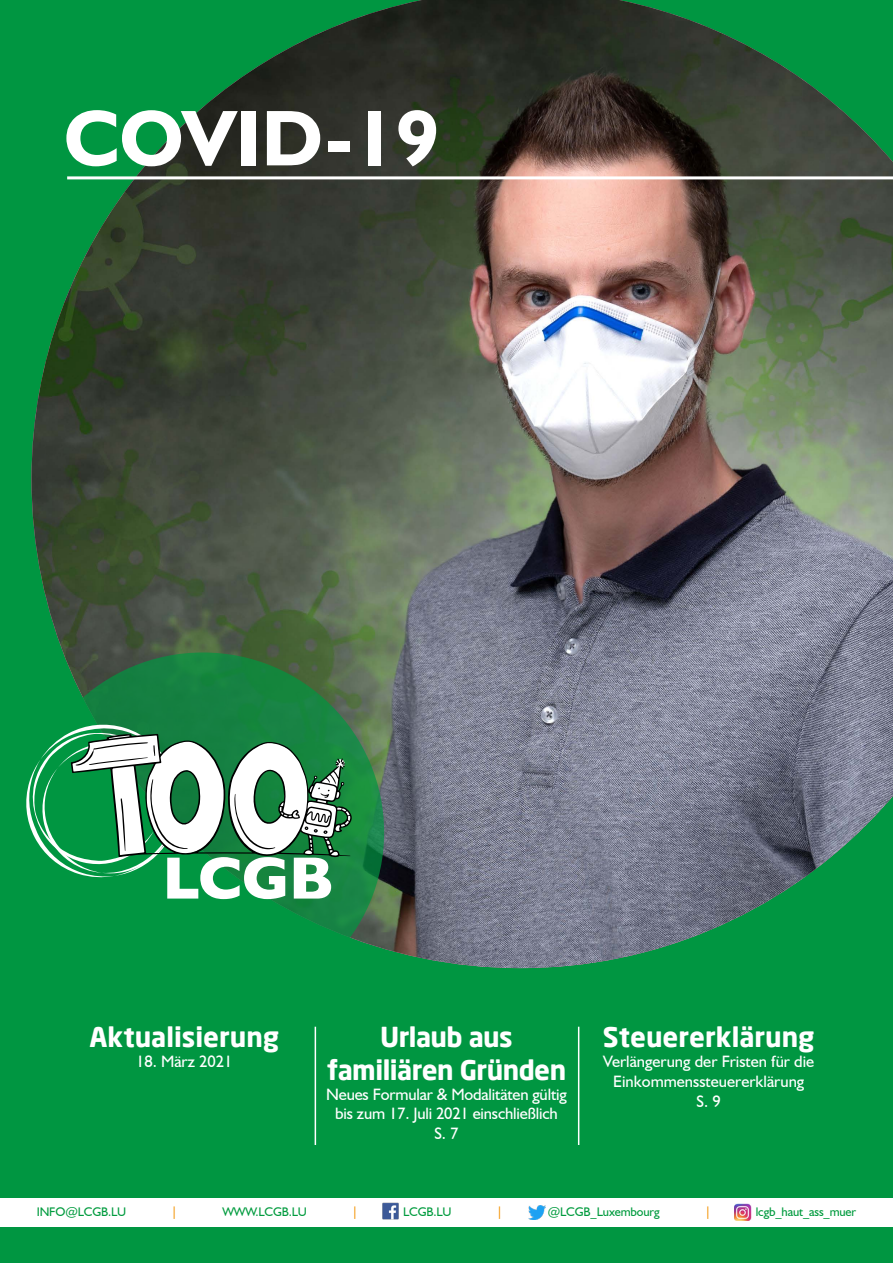
<style>
.page{position:relative;width:893px;height:1263px;background:#009641}
.page>*{position:absolute;margin:0;border:0;box-sizing:border-box;transform-origin:0 0}
.t1{font:700 79.5px "Humanist 521 BT";color:#fff}
.t2{font:700 27px "Neo Sans";color:#fff}
.t3{font:700 27px/32.4px "Neo Sans";letter-spacing:-.02em;color:#fff;text-align:center}
.t4{font:16.5px/19.8px "Humanist 521 BT";letter-spacing:-.005em;color:#fff;text-align:center}
.t5{font:12.45px "Humanist 521 BT";letter-spacing:-.01em;color:#009b3e}
.t6{font:12.45px "Humanist 521 BT";color:#f39200}
.t7{font:12px "Humanist 521 BT";color:#009b3e}
.s1{font-weight:700;font-size:13.5px;color:#f39200}
</style>
<div class="page">
<div style="left:0;top:1198px;width:893px;height:29px;background:#fff"></div>
<img style="left:32px;top:0;width:861px;height:968px">
<svg style="left:22px;top:652px;width:362px;height:360px"></svg>
<hr style="left:67px;top:176px;width:826px;height:3px;background:#fff">
<svg style="left:24px;top:722px;width:328px;height:177px"></svg>
<hr style="left:315px;top:1027px;width:1px;height:118px;background:#fff">
<hr style="left:578px;top:1027px;width:1px;height:118px;background:#fff">
<img style="left:382px;top:1203px;width:17px;height:17px">
<img style="left:529px;top:1205px;width:17px;height:14px">
<img style="left:734px;top:1204px;width:17px;height:17px">
<h1 class="t1" style="left:64px;top:89px;width:377px">COVID-19</h1>
<h2 class="t2" style="left:89px;top:1020px;width:191px">Aktualisierung</h2>
<p class="t4" style="left:136px;top:1051px;width:98px">18. März 2021</p>
<h2 class="t3" style="left:327px;top:1020px;width:241px">Urlaub aus familiären Gründen</h2>
<p class="t4" style="left:326px;top:1084px;width:242px">Neues Formular &amp; Modalitäten gültig bis zum 17. Juli 2021 einschließlich<br>S. 7</p>
<h2 class="t2" style="left:603px;top:1020px;width:213px">Steuererklärung</h2>
<p class="t4" style="left:603px;top:1051px;width:213px">Verlängerung der Fristen für die<br>Einkommenssteuererklärung<br>S. 9</p>
<p class="t5" style="left:37px;top:1204px;width:91px">INFO@LCGB.LU</p>
<p class="t6" style="left:171px;top:1204px;width:8px">|</p>
<p class="t5" style="left:222px;top:1204px;width:86px">WWW.LCGB.LU</p>
<p class="t6" style="left:352px;top:1204px;width:8px">|</p>
<p class="t5" style="left:403px;top:1204px;width:50px">LCGB.LU</p>
<p class="t6" style="left:497px;top:1204px;width:8px">|</p>
<p class="t5" style="left:548px;top:1204px;width:114px">@LCGB_Luxembourg</p>
<p class="t6" style="left:705px;top:1204px;width:8px">|</p>
<p class="t5" style="left:756px;top:1204px;width:102px">lcgb_haut_ass_muer</p>
<p class="t7" style="left:818px;top:1209px;width:26px">I <span class="s1">1</span></p>
</div>
